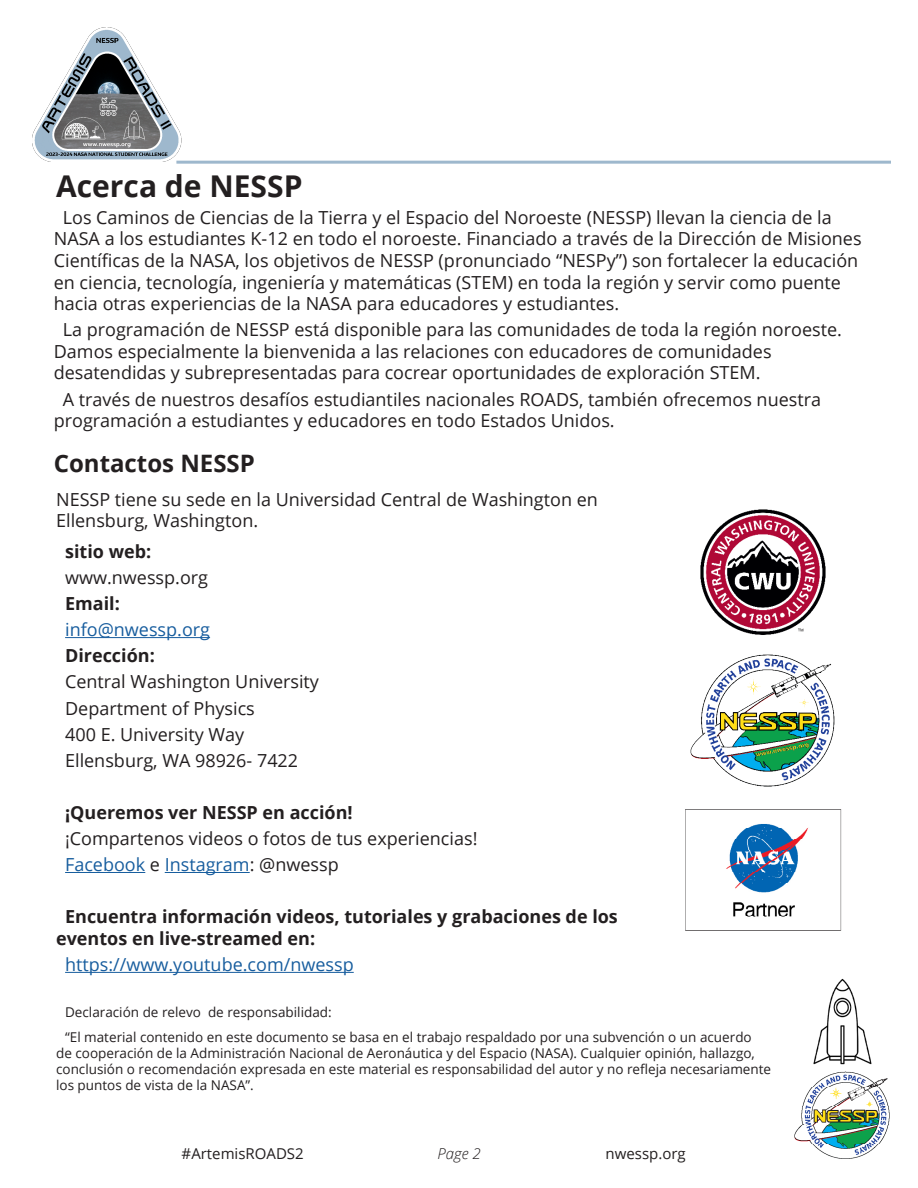
<style>
.page{position:relative;width:918px;height:1188px;background:#fff}
.page>*{position:absolute;margin:0;border:0;box-sizing:border-box;transform-origin:0 0}
.Head_2{font:700 30px "Open Sans";color:#231f20}
.Head_3{font:700 24px "Open Sans";color:#231f20}
.t1{font:18px/21.6px "Open Sans";color:#231f20}
.t2{font:700 18px/21.6px "Open Sans";color:#231f20}
.t3{font:18px "Open Sans";color:#175d9e}
.t4{font:15px "Open Sans";color:#231f20}
.t5{font:italic 300 15px "Open Sans";color:#231f20}
.t6{font:13.5px/16.2px "Open Sans";color:#231f20}
.s1{color:#231f20}
</style>
<div class="page">
<img style="left:794px;top:978px;width:96px;height:181px">
<hr style="left:176px;top:161px;width:715px;height:3px;background:#9eb8cd">
<img style="left:32px;top:27px;width:153px;height:134px">
<hr style="left:65px;top:637px;width:145px;height:1px;background:#175d9e">
<hr style="left:65px;top:872px;width:80px;height:1px;background:#175d9e">
<hr style="left:165px;top:872px;width:85px;height:1px;background:#175d9e">
<hr style="left:65px;top:972px;width:289px;height:1px;background:#175d9e">
<img style="left:700px;top:509px;width:126px;height:126px">
<img style="left:685px;top:809px;width:157px;height:122px">
<img style="left:690px;top:654px;width:145px;height:133px">
<p class="Head_2" style="left:56px;top:165px;width:248px">Acerca de NESSP</p>
<p class="t1" style="left:54px;top:206px;width:809px;text-indent:9px">Los Caminos de Ciencias de la Tierra y el Espacio del Noroeste (NESSP) llevan la ciencia de la NASA a los estudiantes K-12 en todo el noroeste. Financiado a través de la Dirección de Misiones Científicas de la NASA, los objetivos de NESSP (pronunciado “NESPy”) son fortalecer la educación en ciencia, tecnología, ingeniería y matemáticas (STEM) en toda la región y servir como puente hacia otras experiencias de la NASA para educadores y estudiantes.</p>
<p class="t1" style="left:54px;top:319px;width:790px;text-indent:9px">La programación de NESSP está disponible para las comunidades de toda la región noroeste.<br>Damos especialmente la bienvenida a las relaciones con educadores de comunidades desatendidas y subrepresentadas para cocrear oportunidades de exploración STEM.</p>
<p class="t1" style="left:54px;top:388px;width:769px;text-indent:9px">A través de nuestros desafíos estudiantiles nacionales ROADS, también ofrecemos nuestra programación a estudiantes y educadores en todo Estados Unidos.</p>
<p class="Head_3" style="left:54px;top:446px;width:203px">Contactos NESSP</p>
<p class="t1" style="left:56px;top:488px;width:543px">NESSP tiene su sede en la Universidad Central de Washington en<br>Ellensburg, Washington.</p>
<p class="t2" style="left:65px;top:540px;width:88px">sitio web:</p>
<p class="t1" style="left:65px;top:566px;width:145px">www.nwessp.org</p>
<p class="t2" style="left:65px;top:592px;width:56px">Email:</p>
<p class="t3" style="left:65px;top:617px;width:146px">info@nwessp.org</p>
<p class="t2" style="left:65px;top:645px;width:91px">Dirección:</p>
<p class="t1" style="left:65px;top:671px;width:255px">Central Washington University</p>
<p class="t1" style="left:65px;top:697px;width:191px">Department of Physics</p>
<p class="t1" style="left:65px;top:723px;width:181px">400 E. University Way</p>
<p class="t1" style="left:65px;top:749px;width:235px">Ellensburg, WA 98926- 7422</p>
<p class="t2" style="left:65px;top:801px;width:289px">¡Queremos ver NESSP en acción!</p>
<p class="t1" style="left:65px;top:827px;width:414px">¡Compartenos videos o fotos de tus experiencias!</p>
<p class="t3" style="left:65px;top:852px;width:275px">Facebook <span class="s1">e</span> Instagram<span class="s1">: @nwessp</span></p>
<p class="t2" style="left:56px;top:906px;width:563px;text-indent:9px">Encuentra información videos, tutoriales y grabaciones de los eventos en live-streamed en:</p>
<p class="t3" style="left:65px;top:952px;width:290px">https://www.youtube.com/nwessp</p>
<p class="t6" style="left:65px;top:1003px;width:268px">Declaración de relevo de responsabilidad:</p>
<p class="t6" style="left:56px;top:1029px;width:717px;text-indent:9px">“El material contenido en este documento se basa en el trabajo respaldado por una subvención o un acuerdo<br>de cooperación de la Administración Nacional de Aeronáutica y del Espacio (NASA). Cualquier opinión, hallazgo, conclusión o recomendación expresada en este material es responsabilidad del autor y no refleja necesariamente los puntos de vista de la NASA”.</p>
<p class="t4" style="left:182px;top:1143px;width:124px">#ArtemisROADS2</p>
<p class="t5" style="left:437px;top:1143px;width:45px">Page 2</p>
<p class="t4" style="left:606px;top:1143px;width:82px">nwessp.org</p>
</div>
